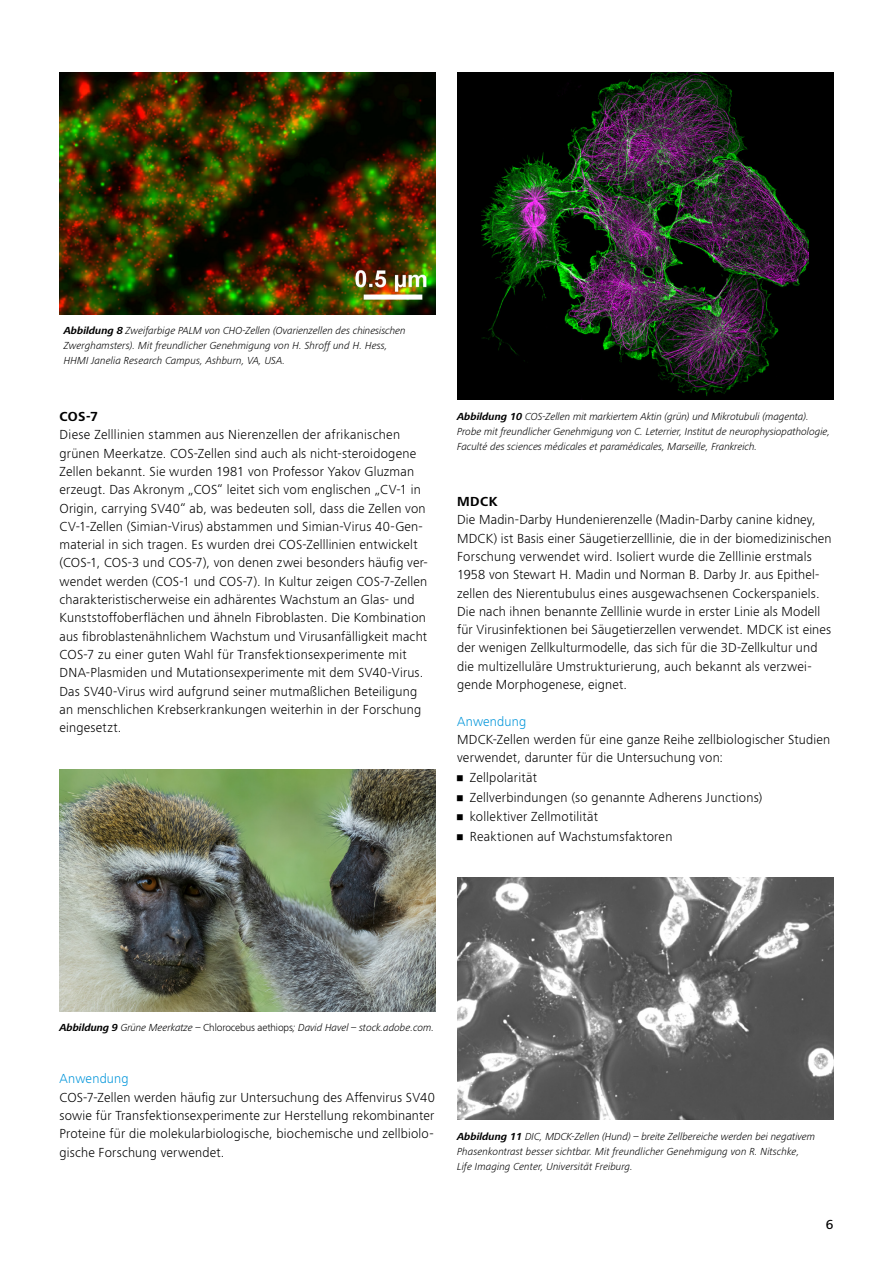
<style>
.page{position:relative;width:893px;height:1263px;background:#fff}
.page>*{position:absolute;margin:0;border:0;box-sizing:border-box;transform-origin:0 0}
.Copy_Light{font:300 13.5px/18.3px "ZEISS Frutiger Next W1 G";letter-spacing:.015em;color:#000}
.Copy_Light-2{font:300 13.5px "ZEISS Frutiger Next W1 G";letter-spacing:.015em;color:#0095da}
.Copy_Headline_bold{font:700 13.5px "ZEISS Frutiger Next W1 G";letter-spacing:.03em;color:#000}
.t1{font:500 13.5px "ZEISS Frutiger Next W1 G";color:#000}
.Caption_Light_Italic{font:italic 300 10.5px/15px "ZEISS Frutiger Next W1 G";letter-spacing:-.005em;color:#000}
.s1{font-weight:700}
.s2{font-style:normal}
</style>
<div class="page">
<img style="left:60px;top:72px;width:376px;height:242px">
<img style="left:60px;top:769px;width:376px;height:242px">
<div style="left:457px;top:72px;width:376px;height:327px;background:#000"></div>
<img style="left:482px;top:72px;width:327px;height:324px">
<img style="left:457px;top:877px;width:376px;height:242px">
<p class="Caption_Light_Italic" style="left:64px;top:323px;width:343px"><span class="s1">Abbildung 8</span> Zweifarbige PALM von CHO-Zellen (Ovarienzellen des chinesischen<br>Zwerghamsters). Mit freundlicher Genehmigung von H. Shroff und H. Hess,<br>HHMI Janelia Research Campus, Ashburn, VA, USA.</p>
<p class="Copy_Headline_bold" style="left:60px;top:407px;width:40px">COS-7</p>
<p class="Copy_Light" style="left:60px;top:425px;width:370px">Diese Zelllinien stammen aus Nierenzellen der afrikanischen grünen Meerkatze. COS-Zellen sind auch als nicht-steroidogene Zellen bekannt. Sie wurden 1981 von Professor Yakov Gluzman erzeugt. Das Akronym „COS“ leitet sich vom englischen „CV-1 in Origin, carrying SV40“ ab, was bedeuten soll, dass die Zellen von CV-1-Zellen (Simian-Virus) abstammen und Simian-Virus 40-Gen&shy;material in sich tragen. Es wurden drei COS-Zelllinien entwickelt (COS-1, COS-3 und COS-7), von denen zwei besonders häufig ver&shy;wendet werden (COS-1 und COS-7). In Kultur zeigen COS-7-Zellen charakteristischerweise ein adhärentes Wachstum an Glas- und Kunststoffoberflächen und ähneln Fibroblasten. Die Kombination aus fibroblastenähnlichem Wachstum und Virusanfälligkeit macht COS-7 zu einer guten Wahl für Transfektionsexperimente mit DNA-Plasmiden und Mutationsexperimente mit dem SV40-Virus.<br>Das SV40-Virus wird aufgrund seiner mutmaßlichen Beteiligung an menschlichen Krebserkrankungen weiterhin in der Forschung eingesetzt.</p>
<p class="Caption_Light_Italic" style="left:457px;top:408px;width:375px"><span class="s1">Abbildung 10</span> COS-Zellen mit markiertem Aktin (grün) und Mikrotubuli (magenta).<br>Probe mit freundlicher Genehmigung von C. Leterrier, Institut de neurophysiopathologie,<br>Faculté des sciences médicales et paramédicales, Marseille, Frankreich.</p>
<p class="Copy_Headline_bold" style="left:457px;top:492px;width:42px">MDCK</p>
<p class="Copy_Light" style="left:457px;top:510px;width:376px">Die Madin-Darby Hundenierenzelle (Madin-Darby canine kidney, MDCK) ist Basis einer Säugetierzelllinie, die in der biomedizinischen Forschung verwendet wird. Isoliert wurde die Zelllinie erstmals 1958 von Stewart H. Madin und Norman B. Darby Jr. aus Epithel&shy;zellen des Nierentubulus eines ausgewachsenen Cockerspaniels.<br>Die nach ihnen benannte Zelllinie wurde in erster Linie als Modell für Virusinfektionen bei Säugetierzellen verwendet. MDCK ist eines der wenigen Zellkulturmodelle, das sich für die 3D-Zellkultur und die multizelluläre Umstrukturierung, auch bekannt als verzwei&shy;gende Morphogenese, eignet.</p>
<p class="Copy_Light-2" style="left:457px;top:712px;width:71px">Anwendung</p>
<p class="Copy_Light" style="left:457px;top:730px;width:375px">MDCK-Zellen werden für eine ganze Reihe zellbiologischer Studien verwendet, darunter für die Untersuchung von:</p>
<p class="Copy_Light" style="left:457px;top:768px;width:81px">• Zellpolarität</p>
<p class="Copy_Light" style="left:457px;top:787px;width:307px">• Zellverbindungen (so genannte Adherens Junctions)</p>
<p class="Copy_Light" style="left:457px;top:807px;width:142px">• kollektiver Zellmotilität</p>
<p class="Copy_Light" style="left:457px;top:827px;width:217px">• Reaktionen auf Wachstumsfaktoren</p>
<p class="Caption_Light_Italic" style="left:60px;top:1020px;width:376px"><span class="s1">Abbildung 9</span> Grüne Meerkatze – <span class="s2">Chlorocebus aethiops</span>; David Havel – stock.adobe.com.</p>
<p class="Copy_Light-2" style="left:60px;top:1069px;width:71px">Anwendung</p>
<p class="Copy_Light" style="left:60px;top:1087px;width:377px;text-align:justify">COS-7-Zellen werden häufig zur Untersuchung des Affenvirus SV40 sowie für Transfektionsexperimente zur Herstellung rekombinanter Proteine für die molekularbiologische, biochemische und zellbiolo&shy;gische Forschung verwendet.</p>
<p class="Caption_Light_Italic" style="left:457px;top:1128px;width:360px"><span class="s1">Abbildung 11</span> DIC, MDCK-Zellen (Hund) – breite Zellbereiche werden bei negativem<br>Phasenkontrast besser sichtbar. Mit freundlicher Genehmigung von R. Nitschke,<br>Life Imaging Center, Universität Freiburg.</p>
<p class="t1" style="left:826px;top:1215px;width:9px">6</p>
</div>
